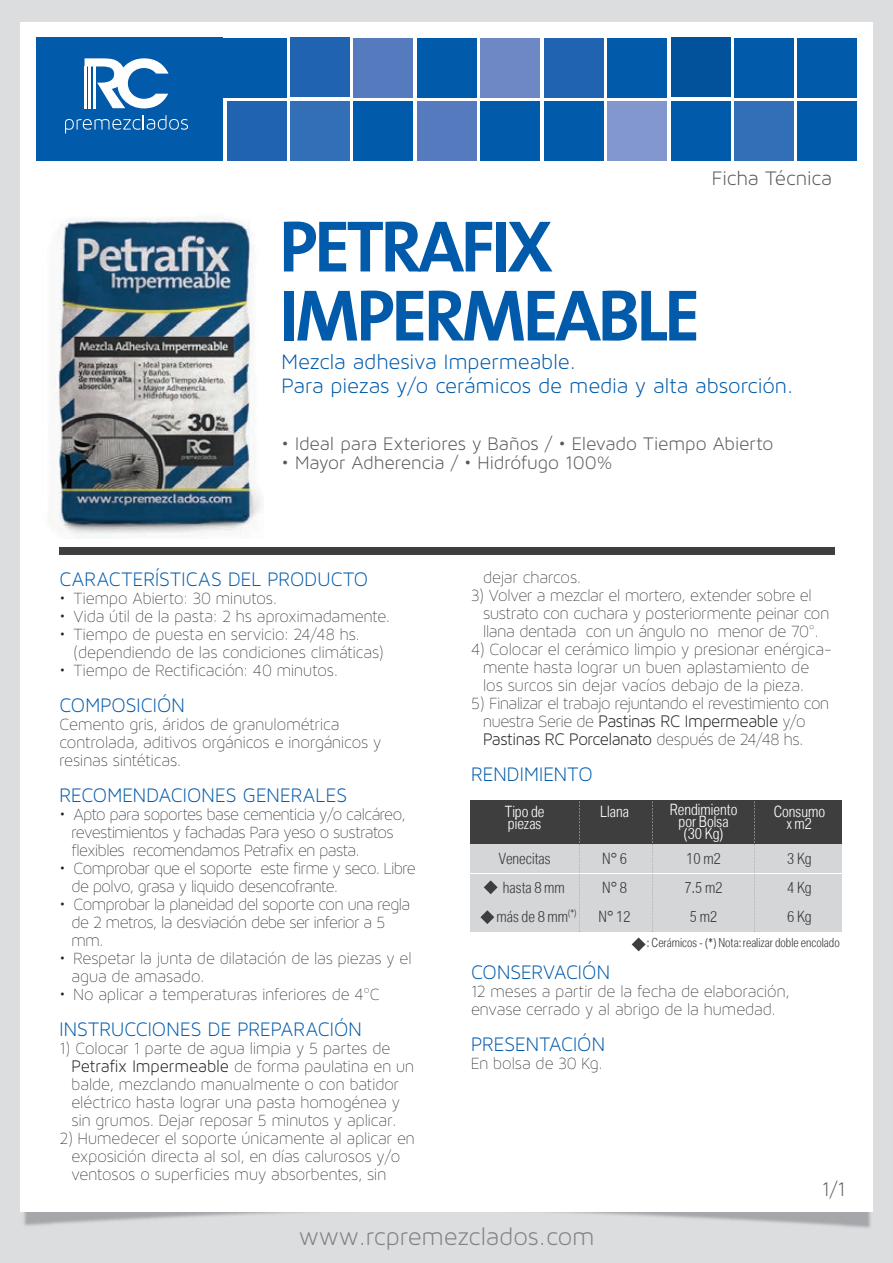
<style>
.page{position:relative;width:893px;height:1263px;background:#dcdddf}
.page>*{position:absolute;margin:0;border:0;box-sizing:border-box;transform-origin:0 0}
.t1{font:700 73.5px/69px "T Mix";letter-spacing:-.05em;color:#015aaa}
.t2{font:26.1px "Maven Pro Light 300";letter-spacing:-.01em;color:#808285}
.t3{font:22.35px/24px "Maven Pro Light 300";letter-spacing:-.01em;color:#015aaa}
.t4{font:21px "Maven Pro Light 300";letter-spacing:.005em;color:#015aaa;scale:.95 1}
.t5{font:21px "Maven Pro Light 300";letter-spacing:-.005em;color:#57585a}
.t6{font:21px "Maven Pro Light 300";letter-spacing:-.005em;color:#57585a;scale:.95 1}
.t7{font:19.5px "Maven Pro Light 300";letter-spacing:-.005em;color:#57585a}
.t8{font:18px/18px "Maven Pro Light 200";letter-spacing:-.005em;color:#231f20;scale:.95 1}
.t9{font:18px/18px "Maven Pro Light 200";letter-spacing:-.025em;color:#231f20;scale:.95 1}
.t10{font:18px/18px "Maven Pro Light 200";letter-spacing:-.03em;color:#231f20;scale:.95 1}
.t11{font:18px/18px "Maven Pro Light 300";letter-spacing:-.03em;color:#231f20;scale:.95 1}
.t12{font:300 condensed 15px/29.1px "BMW Type";color:#3e3e3f;text-align:center}
.t13{font:300 condensed 15px/12px "BMW Type";color:#fff;text-align:center}
.t14{font:300 condensed 12px "BMW Type";color:#3e3e3f}
.s1{font-family:"Maven Pro Light 300"}
.s2{font-family:"Maven Pro Light 200"}
</style>
<div class="page">
<img style="left:20px;top:850px;width:32px;height:376px">
<img style="left:841px;top:1211px;width:32px;height:17px">
<img style="left:52px;top:1211px;width:789px;height:15px">
<div style="left:21px;top:22px;width:852px;height:1189px;background:#fff"></div>
<img style="left:52px;top:219px;width:209px;height:318px">
<div style="left:797px;top:101px;width:60px;height:60px;background:#015aaa"></div>
<div style="left:734px;top:101px;width:59px;height:60px;background:#326fb7"></div>
<div style="left:797px;top:38px;width:60px;height:60px;background:#015aaa"></div>
<div style="left:734px;top:38px;width:59px;height:60px;background:#015aaa"></div>
<div style="left:671px;top:101px;width:60px;height:59px;background:#015aaa"></div>
<div style="left:607px;top:101px;width:60px;height:60px;background:#8197cd"></div>
<div style="left:544px;top:101px;width:60px;height:60px;background:#015aaa"></div>
<div style="left:480px;top:101px;width:60px;height:60px;background:#015aaa"></div>
<div style="left:417px;top:101px;width:60px;height:60px;background:#557bbe"></div>
<div style="left:353px;top:101px;width:60px;height:60px;background:#015aaa"></div>
<div style="left:671px;top:37px;width:60px;height:60px;background:#01519b"></div>
<div style="left:607px;top:38px;width:60px;height:60px;background:#015aaa"></div>
<div style="left:544px;top:38px;width:60px;height:60px;background:#2064b1"></div>
<div style="left:480px;top:38px;width:60px;height:60px;background:#6d88c5"></div>
<div style="left:417px;top:38px;width:60px;height:60px;background:#015aaa"></div>
<div style="left:353px;top:38px;width:60px;height:60px;background:#557bbe"></div>
<div style="left:290px;top:101px;width:60px;height:59px;background:#326fb7"></div>
<div style="left:227px;top:101px;width:60px;height:60px;background:#2064b1"></div>
<div style="left:37px;top:38px;width:186px;height:123px;background:#015aaa"></div>
<div style="left:290px;top:37px;width:60px;height:60px;background:#2064b1"></div>
<div style="left:215px;top:38px;width:72px;height:60px;background:#015aaa"></div>
<svg style="left:85px;top:58px;width:84px;height:51px"></svg>
<hr style="left:85px;top:66px;width:2px;height:42px;background:#fff">
<hr style="left:89px;top:66px;width:2px;height:42px;background:#fff">
<hr style="left:93px;top:66px;width:2px;height:42px;background:#fff">
<svg style="left:65px;top:115px;width:123px;height:19px"></svg>
<div style="left:60px;top:547px;width:775px;height:8px;background:#3e3e3f"></div>
<div style="left:470px;top:800px;width:371px;height:44px;background:#3e3e3f"></div>
<div style="left:470px;top:874px;width:371px;height:28px;background:#d5d6d8"></div>
<div style="left:470px;top:845px;width:371px;height:28px;background:#d5d6d8"></div>
<div style="left:470px;top:903px;width:371px;height:28px;background:#d5d6d8"></div>
<svg style="left:579px;top:801px;width:1px;height:131px"></svg>
<svg style="left:652px;top:801px;width:1px;height:131px"></svg>
<svg style="left:754px;top:801px;width:1px;height:131px"></svg>
<svg style="left:484px;top:880px;width:14px;height:14px"></svg>
<svg style="left:480px;top:910px;width:14px;height:14px"></svg>
<svg style="left:632px;top:937px;width:14px;height:14px"></svg>
<p class="t5" style="left:712px;top:167px;width:122px">Ficha Técnica</p>
<h1 class="t1" style="left:279px;top:210px;width:423px">PETRAFIX<br>IMPERMEABLE</h1>
<p class="t3" style="left:282px;top:349px;width:513px">Mezcla adhesiva Impermeable.<br>Para piezas y/o cerámicos de media y alta absorción.</p>
<p class="t7" style="left:282px;top:433px;width:493px">• Ideal para Exteriores y Baños / • Elevado Tiempo Abierto</p>
<p class="t7" style="left:282px;top:452px;width:332px">• Mayor Adherencia / • Hidrófugo 100%</p>
<p class="t4" style="left:60px;top:567px;width:327px">CARACTERÍSTICAS DEL PRODUCTO</p>
<p class="t8" style="left:60px;top:589px;width:230px">• Tiempo Abierto: 30 minutos.</p>
<p class="t8" style="left:60px;top:607px;width:349px">• Vida útil de la pasta: 2 hs aproximadamente.</p>
<p class="t8" style="left:74px;top:625px;width:328px;text-indent:-14px">• Tiempo de puesta en servicio: 24/48 hs. (dependiendo de las condiciones climáticas)</p>
<p class="t8" style="left:60px;top:661px;width:294px">• Tiempo de Rectificación: 40 minutos.</p>
<p class="t4" style="left:60px;top:693px;width:133px">COMPOSICIÓN</p>
<p class="t8" style="left:60px;top:715px;width:340px">Cemento gris, áridos de granulométrica controlada, aditivos orgánicos e inorgánicos y resinas sintéticas.</p>
<p class="t4" style="left:60px;top:783px;width:304px">RECOMENDACIONES GENERALES</p>
<p class="t10" style="left:72px;top:805px;width:353px;text-indent:-12px">• Apto para soportes base cementicia y/o calcáreo, revestimientos y fachadas Para yeso o sustratos flexibles recomendamos Petrafix en pasta.</p>
<p class="t9" style="left:72px;top:859px;width:364px;text-indent:-12px">• Comprobar que el soporte este firme y seco. Libre de polvo, grasa y liquido desencofrante.</p>
<p class="t9" style="left:72px;top:895px;width:358px;text-indent:-12px">• Comprobar la planeidad del soporte con una regla de 2 metros, la desviación debe ser inferior a 5 mm.</p>
<p class="t8" style="left:72px;top:949px;width:360px;text-indent:-12px">• Respetar la junta de dilatación de las piezas y el agua de amasado.</p>
<p class="t8" style="left:60px;top:985px;width:339px">• No aplicar a temperaturas inferiores de 4ºC</p>
<p class="t4" style="left:60px;top:1017px;width:320px">INSTRUCCIONES DE PREPARACIÓN</p>
<p class="t8" style="left:72px;top:1039px;width:362px;text-indent:-12px">1) Colocar 1 parte de agua limpia y 5 partes de <span class="s1">Petrafix Impermeable</span> de forma paulatina en un balde, mezclando manualmente o con batidor eléctrico hasta lograr una pasta homogénea y sin grumos. Dejar reposar 5 minutos y aplicar.</p>
<p class="t8" style="left:72px;top:1129px;width:363px;text-indent:-12px">2) Humedecer el soporte únicamente al aplicar en exposición directa al sol, en días calurosos y/o ventosos o superficies muy absorbentes, sin</p>
<p class="t8" style="left:483px;top:568px;width:105px">dejar charcos.</p>
<p class="t8" style="left:483px;top:586px;width:366px;text-indent:-12px">3) Volver a mezclar el mortero, extender sobre el sustrato con cuchara y posteriormente peinar con llana dentada con un ángulo no menor de 70°.</p>
<p class="t8" style="left:483px;top:640px;width:369px;text-indent:-12px">4) Colocar el cerámico limpio y presionar enérgica&shy;mente hasta lograr un buen aplastamiento de los surcos sin dejar vacíos debajo de la pieza.</p>
<p class="t9" style="left:471px;top:694px;width:378px">5) Finalizar el trabajo rejuntando el revestimiento con</p>
<p class="t11" style="left:483px;top:712px;width:341px"><span class="s2">nuestra Serie de</span> Pastinas RC Impermeable <span class="s2">y/o<br></span>Pastinas RC Porcelanato <span class="s2">después de 24/48 hs.</span></p>
<p class="t4" style="left:471px;top:763px;width:130px">RENDIMIENTO</p>
<p class="t13" style="left:505px;top:805px;width:41px;text-align:left">Tipo de piezas</p>
<p class="t13" style="left:600px;top:805px;width:30px">Llana</p>
<p class="t13" style="left:670px;top:803px;width:69px">Rendimiento por Bolsa (30 Kg)</p>
<p class="t13" style="left:774px;top:805px;width:53px">Consumo x m2</p>
<p class="t12" style="left:499px;top:843px;width:53px">Venecitas</p>
<p class="t12" style="left:602px;top:843px;width:26px">N° 6</p>
<p class="t12" style="left:497px;top:872px;width:81px">hasta 8 mm más de 8 mm<sup>(*)</sup></p>
<p class="t12" style="left:686px;top:843px;width:36px">10 m2</p>
<p class="t12" style="left:787px;top:843px;width:26px">3 Kg</p>
<p class="t12" style="left:602px;top:872px;width:26px">N° 8</p>
<p class="t12" style="left:685px;top:872px;width:39px">7.5 m2</p>
<p class="t12" style="left:787px;top:872px;width:26px">4 Kg</p>
<p class="t12" style="left:599px;top:901px;width:34px">N° 12</p>
<p class="t12" style="left:690px;top:901px;width:29px">5 m2</p>
<p class="t12" style="left:787px;top:901px;width:26px">6 Kg</p>
<p class="t14" style="left:647px;top:935px;width:194px">: Cerámicos - (*) Nota:realizar doble encolado</p>
<p class="t4" style="left:471px;top:961px;width:148px">CONSERVACIÓN</p>
<p class="t8" style="left:471px;top:982px;width:337px">12 meses a partir de la fecha de elaboración, envase cerrado y al abrigo de la humedad.</p>
<p class="t4" style="left:471px;top:1033px;width:143px">PRESENTACIÓN</p>
<p class="t8" style="left:471px;top:1054px;width:140px">En bolsa de 30 Kg.</p>
<p class="t6" style="left:822px;top:1177px;width:27px">1/1</p>
<h2 class="t2" style="left:299px;top:1222px;width:297px">www.rcpremezclados.com</h2>
</div>
